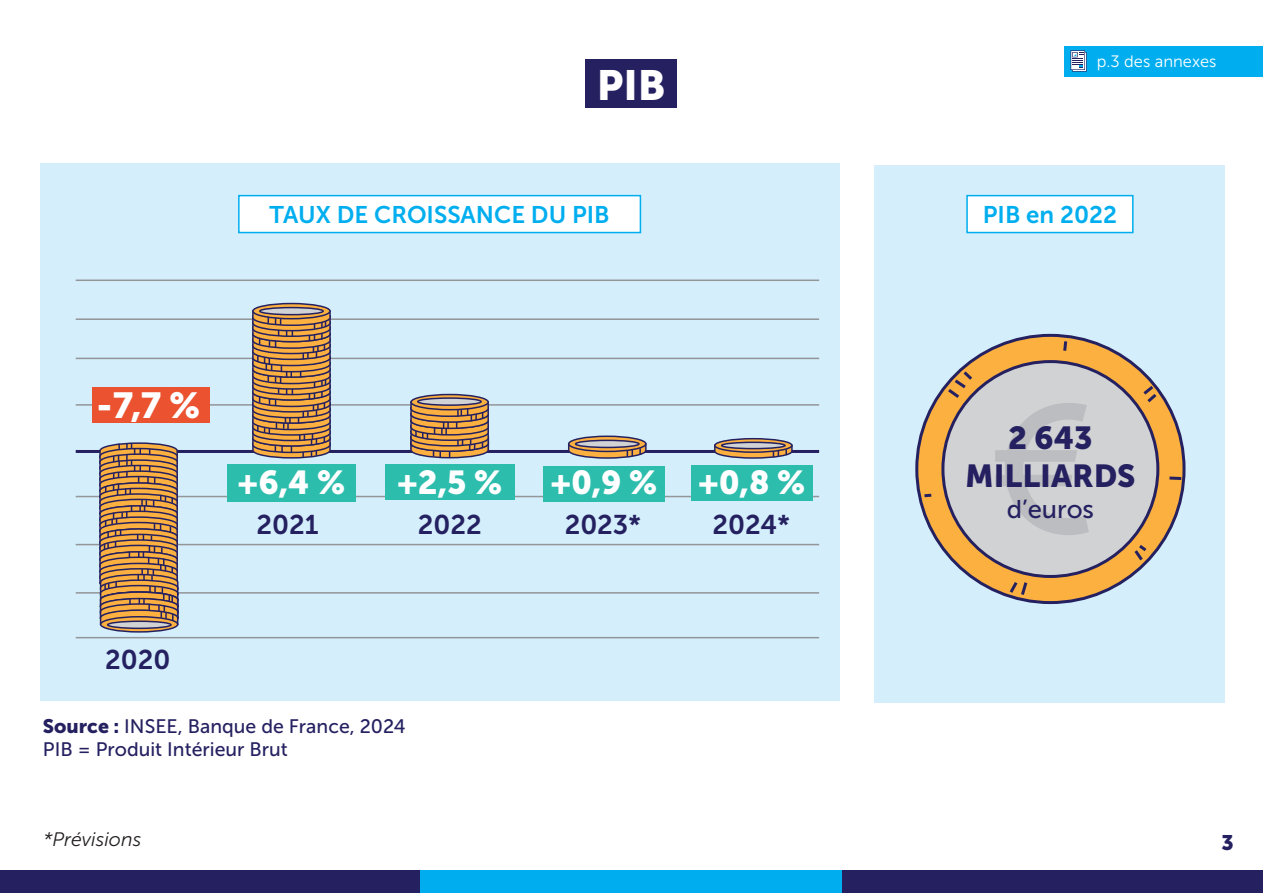
<style>
.page{position:relative;width:1263px;height:893px;background:#fff}
.page>*{position:absolute;margin:0;border:0;box-sizing:border-box;transform-origin:0 0}
.t1{font:42px "Museo Sans 900";color:#fff}
.t2{font:36px "Museo Sans 900";color:#fff}
.t3{font:33px "Museo Sans 900";color:#fff}
.t4{font:31.65px/38px "Museo Sans 900";color:#252161;text-align:center}
.t5{font:27px "Museo Sans 700";color:#252161}
.t6{font:25.5px "Museo Sans 500";color:#252161}
.t7{font:24px "Museo Sans 700";color:#00aeef}
.t8{font:21px "Museo Sans 900";color:#252161}
.t9{font:19.5px/23.4px "Museo Sans 500";color:#252161}
.t10{font:italic 19.5px "Museo Sans 300";color:#231f20}
.t11{font:16.5px "Museo Sans 300";color:#fff}
.s1{font-family:"Museo Sans 900"}
</style>
<div class="page">
<div style="left:1065px;top:46px;width:198px;height:30px;background:#00aeef"></div>
<svg style="left:1070px;top:50px;width:17px;height:22px"></svg>
<div style="left:0;top:870px;width:421px;height:23px;background:#252161"></div>
<div style="left:840px;top:870px;width:423px;height:23px;background:#252161"></div>
<div style="left:420px;top:870px;width:421px;height:23px;background:#00aeef"></div>
<div style="left:40px;top:164px;width:799px;height:537px;background:#d4effb"></div>
<hr style="left:76px;top:544px;width:743px;height:1px;background:#939598">
<hr style="left:76px;top:496px;width:743px;height:1px;background:#939598">
<hr style="left:76px;top:592px;width:743px;height:2px;background:#939598">
<hr style="left:76px;top:404px;width:743px;height:2px;background:#939598">
<hr style="left:76px;top:318px;width:743px;height:2px;background:#939598">
<hr style="left:76px;top:450px;width:743px;height:3px;background:#252161">
<hr style="left:76px;top:358px;width:743px;height:1px;background:#939598">
<hr style="left:76px;top:280px;width:743px;height:1px;background:#939598">
<hr style="left:76px;top:637px;width:743px;height:1px;background:#939598">
<div style="left:875px;top:165px;width:350px;height:537px;background:#d4effb"></div>
<div style="left:585px;top:60px;width:92px;height:48px;background:#252161"></div>
<svg style="left:917px;top:335px;width:267px;height:268px;background:#de9c43"></svg>
<div style="left:943px;top:362px;width:215px;height:214px;background:#d1d2d4;border-radius:50%"></div>
<svg style="left:945px;top:368px;width:30px;height:33px"></svg>
<svg style="left:1143px;top:383px;width:17px;height:20px"></svg>
<svg style="left:1007px;top:582px;width:21px;height:16px"></svg>
<svg style="left:921px;top:493px;width:11px;height:6px"></svg>
<svg style="left:1131px;top:542px;width:19px;height:22px"></svg>
<svg style="left:1063px;top:338px;width:6px;height:13px"></svg>
<svg style="left:1169px;top:475px;width:15px;height:7px"></svg>
<svg style="left:995px;top:403px;width:94px;height:132px"></svg>
<svg style="left:253px;top:304px;width:77px;height:15px"></svg>
<div style="left:252px;top:303px;width:79px;height:16px;border:2px solid #252161;border-radius:50%"></div>
<svg style="left:251px;top:309px;width:80px;height:150px;background:#b28251"></svg>
<div style="left:260px;top:308px;width:63px;height:7px;background:#d1d2d4;border-radius:50%"></div>
<div style="left:259px;top:307px;width:65px;height:8px;border:2px solid #252161;border-radius:50%"></div>
<svg style="left:411px;top:394px;width:77px;height:16px"></svg>
<div style="left:410px;top:394px;width:79px;height:16px;border:2px solid #252161;border-radius:50%"></div>
<div style="left:417px;top:397px;width:65px;height:9px;border:2px solid #252161;border-radius:50%"></div>
<svg style="left:410px;top:400px;width:80px;height:59px;background:#b1865a"></svg>
<svg style="left:715px;top:439px;width:77px;height:13px"></svg>
<div style="left:714px;top:438px;width:79px;height:15px;border:2px solid #252161;border-radius:50%"></div>
<svg style="left:714px;top:443px;width:79px;height:16px"></svg>
<div style="left:722px;top:442px;width:63px;height:7px;background:#d1d2d4;border-radius:50%"></div>
<div style="left:721px;top:442px;width:65px;height:7px;border:2px solid #252161;border-radius:50%"></div>
<svg style="left:101px;top:617px;width:77px;height:15px"></svg>
<div style="left:100px;top:616px;width:78px;height:17px;border:2px solid #252161;border-radius:50%"></div>
<div style="left:107px;top:620px;width:65px;height:9px;border:2px solid #252161;border-radius:50%"></div>
<svg style="left:99px;top:442px;width:80px;height:185px;background:#b18151"></svg>
<div style="left:227px;top:464px;width:129px;height:38px;background:#2dbdad"></div>
<div style="left:385px;top:464px;width:129px;height:36px;background:#2dbdad"></div>
<div style="left:543px;top:466px;width:122px;height:35px;background:#2dbdad"></div>
<div style="left:92px;top:388px;width:117px;height:35px;background:#eb522f"></div>
<svg style="left:569px;top:436px;width:77px;height:15px"></svg>
<div style="left:568px;top:435px;width:79px;height:17px;border:2px solid #252161;border-radius:50%"></div>
<svg style="left:567px;top:441px;width:80px;height:18px"></svg>
<div style="left:576px;top:440px;width:63px;height:7px;background:#d1d2d4;border-radius:50%"></div>
<div style="left:575px;top:440px;width:65px;height:8px;border:2px solid #252161;border-radius:50%"></div>
<div style="left:691px;top:465px;width:121px;height:36px;background:#2dbdad"></div>
<div style="left:966px;top:195px;width:167px;height:38px;background:#fff;border:2px solid #00aeef"></div>
<div style="left:238px;top:195px;width:403px;height:38px;background:#fff;border:2px solid #00aeef"></div>
<h1 class="t1" style="left:597px;top:61px;width:70px">PIB</h1>
<p class="t11" style="left:1097px;top:53px;width:121px">p.3 des annexes</p>
<p class="t7" style="left:270px;top:201px;width:342px">TAUX DE CROISSANCE DU PIB</p>
<p class="t7" style="left:983px;top:201px;width:136px">PIB en 2022</p>
<h2 class="t2" style="left:97px;top:385px;width:105px">-7,7 %</h2>
<h3 class="t3" style="left:238px;top:464px;width:109px">+6,4 %</h3>
<h3 class="t3" style="left:397px;top:464px;width:107px">+2,5 %</h3>
<h3 class="t3" style="left:550px;top:464px;width:108px">+0,9 %</h3>
<h3 class="t5" style="left:256px;top:510px;width:64px">2021</h3>
<h3 class="t5" style="left:418px;top:510px;width:65px">2022</h3>
<h3 class="t5" style="left:565px;top:510px;width:78px">2023*</h3>
<h3 class="t3" style="left:698px;top:464px;width:109px">+0,8 %</h3>
<h3 class="t5" style="left:712px;top:509px;width:79px">2024*</h3>
<h3 class="t5" style="left:105px;top:645px;width:67px">2020</h3>
<h3 class="t4" style="left:965px;top:419px;width:172px">2 643<br>MILLIARDS</h3>
<h3 class="t6" style="left:1007px;top:495px;width:89px">d’euros</h3>
<p class="t9" style="left:43px;top:714px;width:364px"><span class="s1">Source :</span> INSEE, Banque de France, 2024<br>PIB = Produit Intérieur Brut</p>
<p class="t10" style="left:43px;top:828px;width:99px">*Prévisions</p>
<p class="t8" style="left:1221px;top:831px;width:14px">3</p>
</div>
